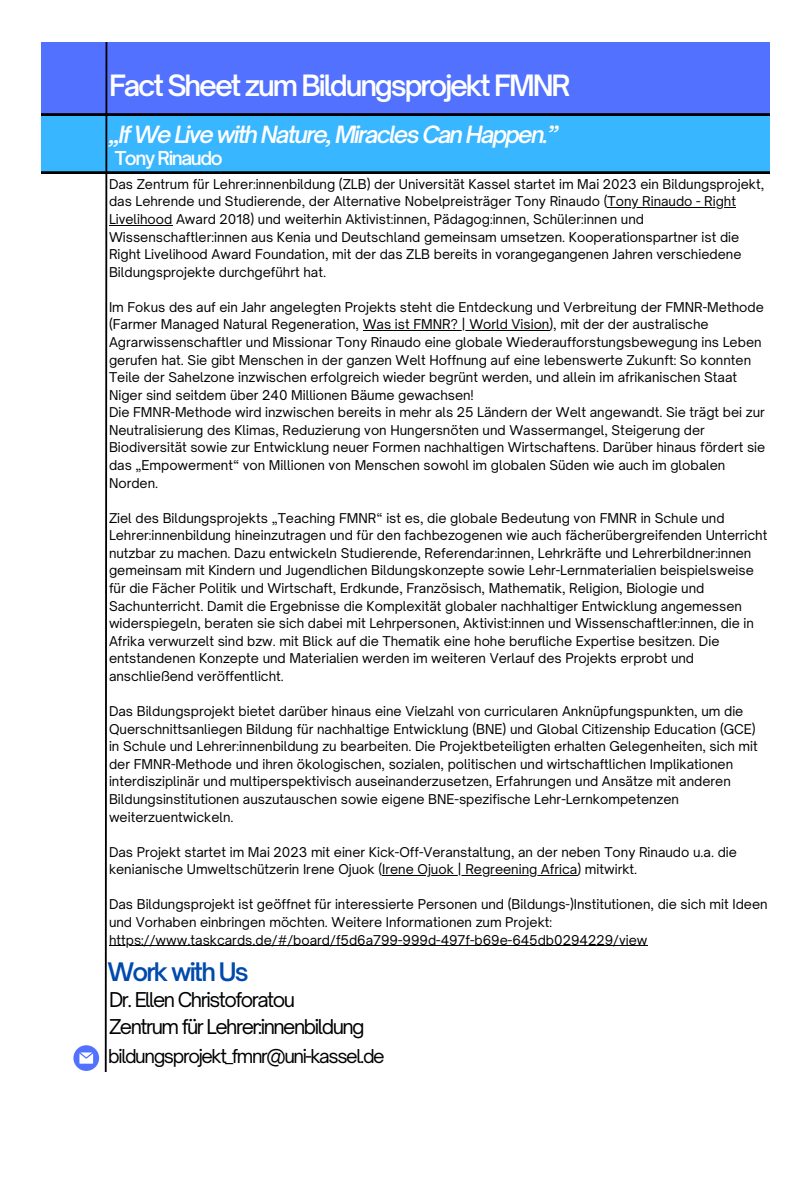
<style>
.page{position:relative;width:810px;height:1181px;background:#fff}
.page>*{position:absolute;margin:0;border:0;box-sizing:border-box;transform-origin:0 0}
.t1{font:600 28.05px "Open Sauce One";letter-spacing:-.075em;color:#fff}
.t2{font:600 24.45px "Open Sauce One";letter-spacing:-.075em;color:#004aad}
.t3{font:italic 600 22.65px "Open Sauce One";letter-spacing:-.075em;color:#fff}
.t4{font:19.5px "Open Sauce One";letter-spacing:-.075em;color:#000}
.t5{font:600 18.45px "Open Sauce One";letter-spacing:-.075em;color:#fff}
.t6{font:18.3px "Open Sauce One";letter-spacing:-.075em;color:#000}
.t7{font:12.9px/17.5px "Open Sauce One";color:#000001}
</style>
<div class="page">
<div style="left:42px;top:115px;width:728px;height:58px;background:#38b6ff"></div>
<div style="left:42px;top:42px;width:728px;height:73px;background:#5271ff"></div>
<svg style="left:73px;top:42px;width:35px;height:1029px"></svg>
<hr style="left:608px;top:207px;width:128px;height:1px;background:#000001">
<hr style="left:109px;top:225px;width:63px;height:1px;background:#000001">
<hr style="left:363px;top:330px;width:186px;height:1px;background:#000001">
<hr style="left:382px;top:875px;width:195px;height:1px;background:#000001">
<hr style="left:109px;top:945px;width:539px;height:1px;background:#000001">
<p class="t1" style="left:109px;top:68px;width:463px">Fact Sheet zum Bildungsprojekt FMNR</p>
<p class="t3" style="left:109px;top:120px;width:451px">„If We Live with Nature, Miracles Can Happen.”</p>
<p class="t5" style="left:115px;top:147px;width:109px">Tony Rinaudo</p>
<p class="t7" style="left:109px;top:175px;width:657px">Das Zentrum für Lehrer:innenbildung (ZLB) der Universität Kassel startet im Mai 2023 ein Bildungsprojekt, das Lehrende und Studierende, der Alternative Nobelpreisträger Tony Rinaudo (Tony Rinaudo - Right Livelihood Award 2018) und weiterhin Aktivist:innen, Pädagog:innen, Schüler:innen und Wissenschaftler:innen aus Kenia und Deutschland gemeinsam umsetzen. Kooperationspartner ist die Right Livelihood Award Foundation, mit der das ZLB bereits in vorangegangenen Jahren verschiedene Bildungsprojekte durchgeführt hat.</p>
<p class="t7" style="left:109px;top:298px;width:656px">Im Fokus des auf ein Jahr angelegten Projekts steht die Entdeckung und Verbreitung der FMNR-Methode (Farmer Managed Natural Regeneration, Was ist FMNR? | World Vision), mit der der australische Agrarwissenschaftler und Missionar Tony Rinaudo eine globale Wiederaufforstungsbewegung ins Leben gerufen hat. Sie gibt Menschen in der ganzen Welt Hoffnung auf eine lebenswerte Zukunft: So konnten Teile der Sahelzone inzwischen erfolgreich wieder begrünt werden, und allein im afrikanischen Staat Niger sind seitdem über 240 Millionen Bäume gewachsen!</p>
<p class="t7" style="left:109px;top:403px;width:658px">Die FMNR-Methode wird inzwischen bereits in mehr als 25 Ländern der Welt angewandt. Sie trägt bei zur Neutralisierung des Klimas, Reduzierung von Hungersnöten und Wassermangel, Steigerung der Biodiversität sowie zur Entwicklung neuer Formen nachhaltigen Wirtschaftens. Darüber hinaus fördert sie das „Empowerment“ von Millionen von Menschen sowohl im globalen Süden wie auch im globalen Norden.</p>
<p class="t7" style="left:109px;top:509px;width:660px">Ziel des Bildungsprojekts „Teaching FMNR“ ist es, die globale Bedeutung von FMNR in Schule und Lehrer:innenbildung hineinzutragen und für den fachbezogenen wie auch fächerübergreifenden Unterricht nutzbar zu machen. Dazu entwickeln Studierende, Referendar:innen, Lehrkräfte und Lehrerbildner:innen gemeinsam mit Kindern und Jugendlichen Bildungskonzepte sowie Lehr-Lernmaterialien beispielsweise für die Fächer Politik und Wirtschaft, Erdkunde, Französisch, Mathematik, Religion, Biologie und Sachunterricht. Damit die Ergebnisse die Komplexität globaler nachhaltiger Entwicklung angemessen widerspiegeln, beraten sie sich dabei mit Lehrpersonen, Aktivist:innen und Wissenschaftler:innen, die in Afrika verwurzelt sind bzw. mit Blick auf die Thematik eine hohe berufliche Expertise besitzen. Die entstandenen Konzepte und Materialien werden im weiteren Verlauf des Projekts erprobt und anschließend veröffentlicht.</p>
<p class="t7" style="left:109px;top:702px;width:650px">Das Bildungsprojekt bietet darüber hinaus eine Vielzahl von curricularen Anknüpfungspunkten, um die Querschnittsanliegen Bildung für nachhaltige Entwicklung (BNE) und Global Citizenship Education (GCE) in Schule und Lehrer:innenbildung zu bearbeiten. Die Projektbeteiligten erhalten Gelegenheiten, sich mit der FMNR-Methode und ihren ökologischen, sozialen, politischen und wirtschaftlichen Implikationen interdisziplinär und multiperspektivisch auseinanderzusetzen, Erfahrungen und Ansätze mit anderen Bildungsinstitutionen auszutauschen sowie eigene BNE-spezifische Lehr-Lernkompetenzen weiterzuentwickeln.</p>
<p class="t7" style="left:109px;top:843px;width:630px">Das Projekt startet im Mai 2023 mit einer Kick-Off-Veranstaltung, an der neben Tony Rinaudo u.a. die kenianische Umweltschützerin Irene Ojuok (Irene Ojuok | Regreening Africa) mitwirkt.</p>
<p class="t7" style="left:109px;top:895px;width:660px">Das Bildungsprojekt ist geöffnet für interessierte Personen und (Bildungs-)Institutionen, die sich mit Ideen und Vorhaben einbringen möchten. Weitere Informationen zum Projekt: https://www.taskcards.de/#/board/f5d6a799-999d-497f-b69e-645db0294229/view</p>
<p class="t2" style="left:107px;top:956px;width:143px">Work with Us</p>
<p class="t4" style="left:109px;top:987px;width:188px">Dr. Ellen Christoforatou</p>
<p class="t4" style="left:109px;top:1014px;width:257px">Zentrum für Lehrer:innenbildung</p>
<p class="t6" style="left:108px;top:1044px;width:278px">bildungsprojekt_fmnr@uni-kassel.de</p>
</div>
